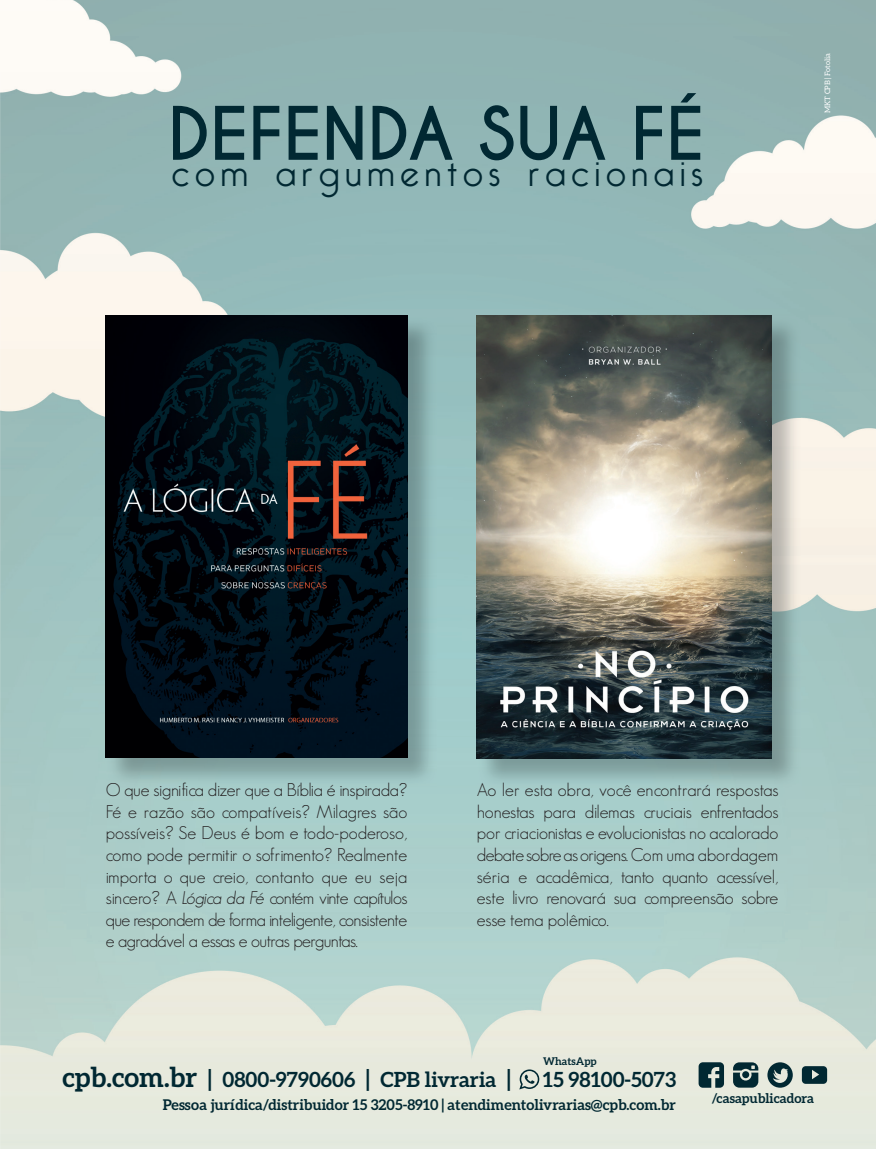
<style>
.page{position:relative;width:876px;height:1149px;background:#fff}
.page>*{position:absolute;margin:0;border:0;box-sizing:border-box;transform-origin:0 0}
.t1{font:700 69px "Caviar Dreams";color:#012832}
.t2{font:300 39.45px "Bellerose";letter-spacing:.16em;color:#012832}
.t3{font:700 20.85px "Aleo";color:#012832}
.t4{font:300 18px/21.6px "Geosans";letter-spacing:-.03em;color:#231f20;text-align:justify}
.t5{font:700 14.85px "Aleo";color:#012832}
.t6{font:700 13.35px "Aleo";color:#012832}
.t7{font:700 10.65px "Aleo";color:#012832}
.t8{font:7.5px "Aleo";color:#fff}
.s1{font-style:italic}
.s2{font-size:27.3px}
.s3{font-size:23.25px}
</style>
<div class="page">
<img style="left:0;top:0;width:876px;height:1148px">
<img style="left:107px;top:317px;width:330px;height:469px">
<img style="left:106px;top:316px;width:301px;height:441px">
<img style="left:478px;top:317px;width:323px;height:470px">
<img style="left:477px;top:316px;width:295px;height:442px">
<svg style="left:733px;top:1061px;width:25px;height:26px"></svg>
<svg style="left:699px;top:1061px;width:25px;height:26px"></svg>
<svg style="left:767px;top:1061px;width:26px;height:26px"></svg>
<svg style="left:802px;top:1065px;width:25px;height:18px"></svg>
<svg style="left:519px;top:1069px;width:20px;height:20px"></svg>
<p class="t1" style="left:168px;top:92px;width:538px">DEFENDA SUA FÉ</p>
<p class="t2" style="left:172px;top:150px;width:532px">com argumentos racionais</p>
<p class="t8" style="left:823px;top:113px;width:62px;rotate:-90deg">MKT CPB | Fotolia</p>
<p class="t4" style="left:106px;top:778px;width:303px">O que significa dizer que a Bíblia é inspirada?<br>Fé e razão são compatíveis? Milagres são possíveis? Se Deus é bom e todo-poderoso, como pode permitir o sofrimento? Realmente importa o que creio, contanto que eu seja sincero? A <span class="s1">Lógica da Fé</span> contém vinte capítulos que respondem de forma inteligente, consistente e agradável a essas e outras perguntas.</p>
<p class="t4" style="left:477px;top:778px;width:303px">Ao ler esta obra, você encontrará respostas honestas para dilemas cruciais enfrentados por criacionistas e evolucionistas no acalorado debate sobre as origens. Com uma abordagem séria e acadêmica, tanto quanto acessível, este livro renovará sua compreensão sobre esse tema polêmico.</p>
<p class="t7" style="left:543px;top:1054px;width:55px">WhatsApp</p>
<p class="t5" style="left:163px;top:1095px;width:515px">Pessoa jurídica/distribuidor 15 3205-8910 | atendimentolivrarias@cpb.com.br</p>
<p class="t3" style="left:62px;top:1066px;width:450px"><span class="s2">cpb.com.br</span> <span class="s3">|</span> 0800-9790606 <span class="s3">|</span> CPB livraria <span class="s3">|</span></p>
<p class="t3" style="left:543px;top:1066px;width:135px">15 98100-5073</p>
<p class="t6" style="left:712px;top:1090px;width:104px">/casapublicadora</p>
</div>
